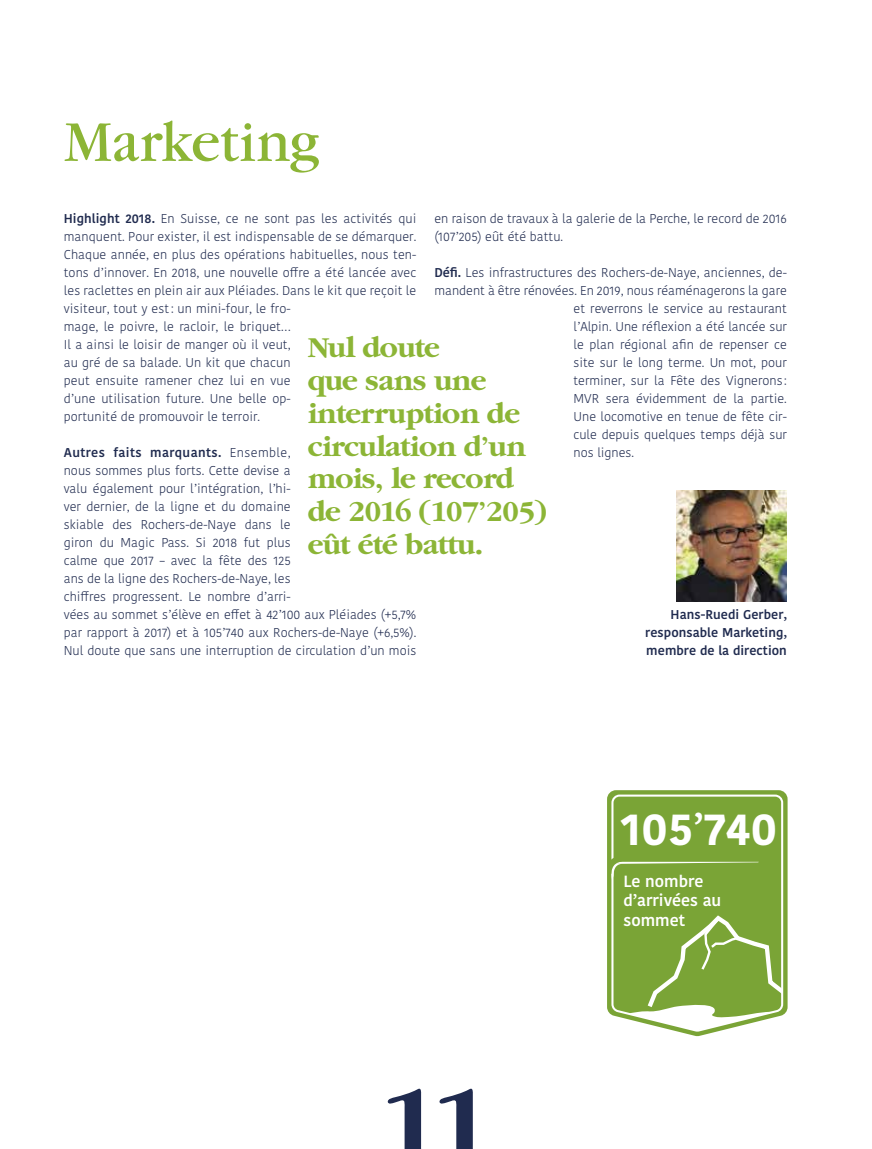
<style>
.page{position:relative;width:872px;height:1149px;background:#fff}
.page>*{position:absolute;margin:0;border:0;box-sizing:border-box;transform-origin:0 0}
.t1{font:700 112.65px "Garamond";color:#202b4f;scale:.95 1}
.t2{font:60px "Garamond";letter-spacing:-.005em;color:#8cb536}
.t3{font:700 45.15px "Kohinoor Bangla";letter-spacing:.02em;color:#fff}
.t4{font:700 30px/32.7px "Garamond";letter-spacing:-.015em;color:#8cb536}
.t5{font:600 16.2px/19.4px "Kohinoor Bangla";color:#fff}
.t6{font:300 12.75px/18px "Kohinoor Bangla";color:#202b4f}
.t7{font:600 12.75px/18px "Kohinoor Bangla";letter-spacing:.005em;color:#202b4f;text-align:justify}
.s1{font-weight:600}
</style>
<div class="page">
<img style="left:676px;top:490px;width:111px;height:111px">
<svg style="left:607px;top:790px;width:180px;height:245px;fill:#7aa436"></svg>
<svg style="left:610px;top:793px;width:174px;height:239px;background:#83aa44"></svg>
<svg style="left:609px;top:857px;width:149px;height:22px;background:#83aa43"></svg>
<svg style="left:615px;top:912px;width:168px;height:118px"></svg>
<h2 class="t2" style="left:64px;top:111px;width:257px">Marketing</h2>
<p class="t6" style="left:64px;top:209px;width:354px"><span class="s1">Highlight 2018.</span> En Suisse, ce ne sont pas les activités qui manquent. Pour exister, il est indispensable de se démarquer.<br>Chaque année, en plus des opérations habituelles, nous ten&shy;tons d’innover. En 2018, une nouvelle offre a été lancée avec les raclettes en plein air aux Pléiades. Dans le kit que reçoit le visiteur, tout y est: un mini-four, le fro-<br>mage, le poivre, le racloir, le briquet…<br>Il a ainsi le loisir de manger où il veut,<br>au gré de sa balade. Un kit que chacun<br>peut ensuite ramener chez lui en vue<br>d’une utilisation future. Une belle op-<br>portunité de promouvoir le terroir.</p>
<p class="t6" style="left:64px;top:443px;width:354px"><span class="s1">Autres faits marquants.</span> Ensemble,<br>nous sommes plus forts. Cette devise a<br>valu également pour l’intégration, l’hi-<br>ver dernier, de la ligne et du domaine<br>skiable des Rochers-de-Naye dans le<br>giron du Magic Pass. Si 2018 fut plus<br>calme que 2017 – avec la fête des 125<br>ans de la ligne des Rochers-de-Naye, les<br>chiffres progressent. Le nombre d’arri-<br>vées au sommet s’élève en effet à 42’100 aux Pléiades (+5,7% par rapport à 2017) et à 105’740 aux Rochers-de-Naye (+6,5%).<br>Nul doute que sans une interruption de circulation d’un mois</p>
<p class="t6" style="left:434px;top:209px;width:354px">en raison de travaux à la galerie de la Perche, le record de 2016 (107’205) eût été battu.</p>
<p class="t6" style="left:434px;top:263px;width:354px"><span class="s1">Défi.</span> Les infrastructures des Rochers-de-Naye, anciennes, de-</p>
<p class="t6" style="left:434px;top:281px;width:354px">mandent à être rénovées. En 2019, nous réaménagerons la gare</p>
<p class="t6" style="left:573px;top:299px;width:215px">et reverrons le service au restaurant</p>
<p class="t6" style="left:573px;top:317px;width:215px">l’Alpin. Une réflexion a été lancée sur</p>
<p class="t6" style="left:573px;top:335px;width:215px">le plan régional afin de repenser ce</p>
<p class="t6" style="left:573px;top:353px;width:215px">site sur le long terme. Un mot, pour</p>
<p class="t6" style="left:573px;top:371px;width:215px">terminer, sur la Fête des Vignerons :</p>
<p class="t6" style="left:573px;top:389px;width:215px">MVR sera évidemment de la partie.</p>
<p class="t6" style="left:573px;top:407px;width:215px">Une locomotive en tenue de fête cir-</p>
<p class="t6" style="left:573px;top:425px;width:215px">cule depuis quelques temps déjà sur</p>
<p class="t6" style="left:573px;top:443px;width:62px">nos lignes.</p>
<h3 class="t4" style="left:308px;top:332px;width:241px">Nul doute<br>que sans une interruption de circulation d’un mois, le record de 2016 (107’205) eût été battu.</h3>
<p class="t7" style="left:645px;top:605px;width:143px;text-indent:25px">Hans-Ruedi Gerber, responsable Marketing, membre de la direction</p>
<h3 class="t3" style="left:620px;top:789px;width:158px">105<sup>’</sup>740</h3>
<h1 class="t1" style="left:380px;top:1065px;width:119px">11</h1>
<p class="t5" style="left:623px;top:870px;width:99px">Le nombre d’arrivées au sommet</p>
</div>
